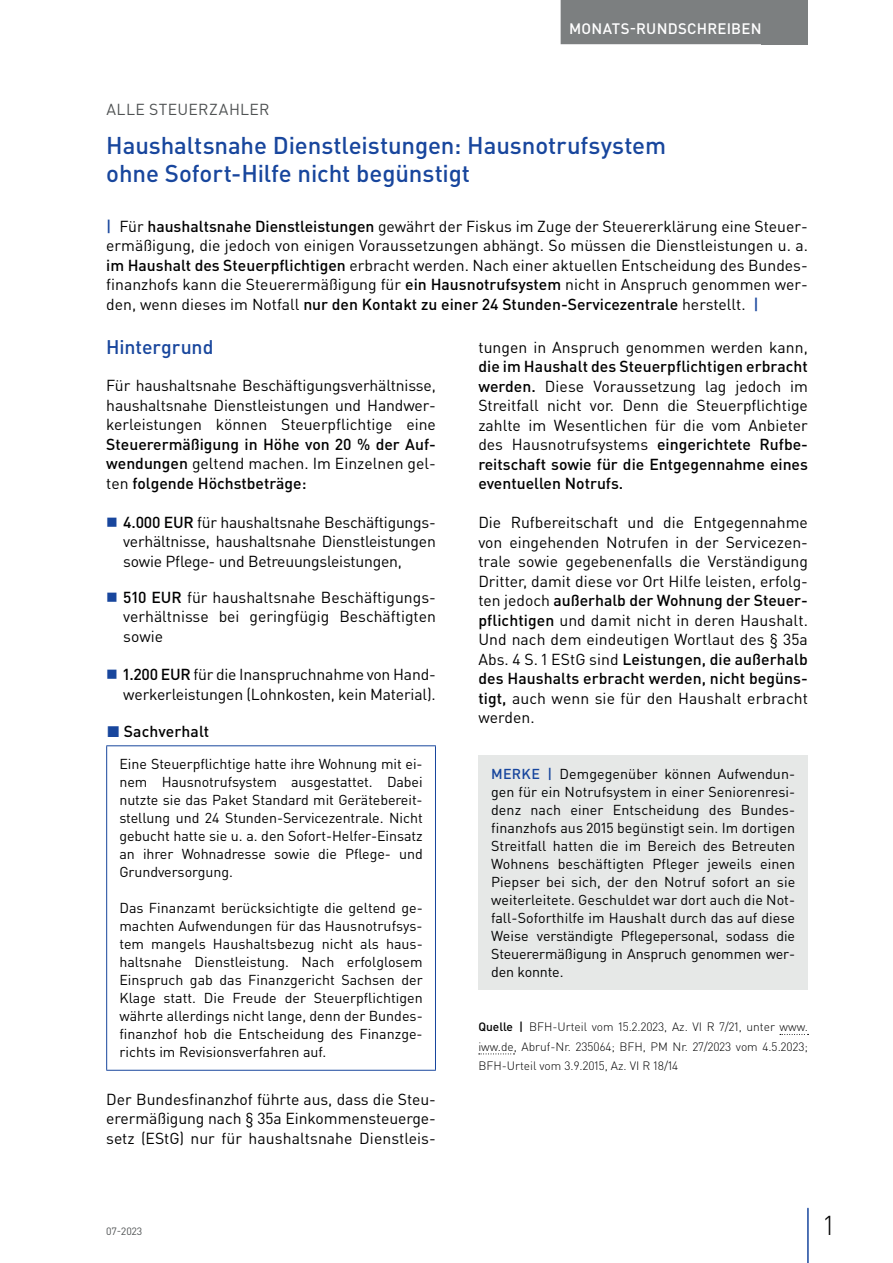
<style>
.page{position:relative;width:893px;height:1263px;background:#fff}
.page>*{position:absolute;margin:0;border:0;box-sizing:border-box;transform-origin:0 0}
.t1{font:300 27px "DIN Pro";color:#000001}
.t2{font:500 24px/28.5px "DIN Pro";letter-spacing:-.005em;color:#18469d}
.t3{font:500 19.5px "DIN Pro";letter-spacing:-.005em;color:#18469d}
.t4{font:15.75px/19.5px "DIN Pro";color:#000001;text-align:justify}
.t5{font:500 15.75px/19.5px "DIN Pro";color:#000001;text-align:justify}
.t6{font:15.75px "DIN Pro";letter-spacing:.025em;color:#4f5253}
.t7{font:500 15px "DIN Pro";letter-spacing:.015em;color:#fff}
.t8{font:14.25px/18px "DIN Pro";letter-spacing:-.005em;color:#000001;text-align:justify}
.t9{font:300 12px/19.5px "DIN Pro";color:#000001;text-align:justify}
.t10{font:10.5px "DIN Pro";color:#4f5253}
.s1{font-weight:500;color:#18469d}
.s2{font-weight:500}
.s3{font-weight:400}
.s4{color:#18469d}
</style>
<div class="page">
<div style="left:762px;top:0;width:46px;height:44px;background:#7c7f80"></div>
<hr style="left:807px;top:1208px;width:2px;height:55px;background:#18469d">
<div style="left:561px;top:0;width:209px;height:44px;background:#7c7f80"></div>
<hr style="left:106px;top:745px;width:330px;height:1px;background:#18469d">
<hr style="left:106px;top:746px;width:1px;height:324px;background:#18469d">
<hr style="left:435px;top:746px;width:1px;height:324px;background:#18469d">
<hr style="left:106px;top:1070px;width:330px;height:1px;background:#18469d">
<svg style="left:780px;top:1034px;width:28px;height:1px"></svg>
<svg style="left:479px;top:1053px;width:35px;height:1px"></svg>
<div style="left:478px;top:755px;width:330px;height:234px;background:#e6e8e7"></div>
<p class="t7" style="left:569px;top:18px;width:194px">MONATS-RUNDSCHREIBEN</p>
<p class="t6" style="left:106px;top:98px;width:165px">ALLE STEUERZAHLER</p>
<h2 class="t2" style="left:106px;top:130px;width:561px">Haushaltsnahe Dienstleistungen: Hausnotrufsystem ohne Sofort-Hilfe nicht begünstigt</h2>
<p class="t4" style="left:106px;top:216px;width:703px"><span class="s1">|</span> Für <span class="s2">haushaltsnahe Dienstleistungen</span> gewährt der Fiskus im Zuge der Steuererklärung eine Steuer&shy;ermäßigung, die jedoch von einigen Voraussetzungen abhängt. So müssen die Dienstleistungen u. a. <span class="s2">im Haushalt des Steuerpflichtigen</span> erbracht werden. Nach einer aktuellen Entscheidung des Bundes&shy;finanzhofs kann die Steuerermäßigung für <span class="s2">ein Hausnotrufsystem</span> nicht in Anspruch genommen wer&shy;den, wenn dieses im Notfall <span class="s2">nur den Kontakt zu einer 24 Stunden-Servicezentrale</span> herstellt. <span class="s1">|</span></p>
<p class="t3" style="left:106px;top:333px;width:109px">Hintergrund</p>
<p class="t4" style="left:106px;top:375px;width:331px">Für haushaltsnahe Beschäftigungsverhältnisse, haushaltsnahe Dienstleistungen und Handwer&shy;kerleistungen können Steuerpflichtige eine</p>
<p class="t5" style="left:106px;top:434px;width:331px">Steuerermäßigung in Höhe von 20 % der Auf&shy;wendungen <span class="s3">geltend machen. Im Einzelnen gel&shy;ten</span> folgende Höchstbeträge:</p>
<p class="t4" style="left:123px;top:512px;width:314px"><span class="s2">4.000 EUR</span> für haushaltsnahe Beschäftigungs&shy;verhältnisse, haushaltsnahe Dienstleistungen sowie Pflege- und Betreuungsleistungen,</p>
<p class="t4" style="left:123px;top:587px;width:314px"><span class="s2">510 EUR</span> für haushaltsnahe Beschäftigungs&shy;verhältnisse bei geringfügig Beschäftigten sowie</p>
<p class="t4" style="left:123px;top:664px;width:314px"><span class="s2">1.200 EUR</span> für die Inanspruchnahme von Hand&shy;werkerleistungen (Lohnkosten, kein Material).</p>
<p class="t5" style="left:107px;top:721px;width:104px"><span class="s4">◼</span> Sachverhalt</p>
<p class="t8" style="left:119px;top:755px;width:305px">Eine Steuerpflichtige hatte ihre Wohnung mit ei&shy;nem Hausnotrufsystem ausgestattet. Dabei nutzte sie das Paket Standard mit Gerätebereit&shy;stellung und 24 Stunden-Servicezentrale. Nicht gebucht hatte sie u. a. den Sofort-Helfer-Einsatz an ihrer Wohnadresse sowie die Pflege- und Grundversorgung.</p>
<p class="t8" style="left:119px;top:899px;width:305px">Das Finanzamt berücksichtigte die geltend ge&shy;machten Aufwendungen für das Hausnotrufsys&shy;tem mangels Haushaltsbezug nicht als haus&shy;haltsnahe Dienstleistung. Nach erfolglosem Einspruch gab das Finanzgericht Sachsen der Klage statt. Die Freude der Steuerpflichtigen währte allerdings nicht lange, denn der Bundes&shy;finanzhof hob die Entscheidung des Finanzge&shy;richts im Revisionsverfahren auf.</p>
<p class="t4" style="left:106px;top:1088px;width:331px">Der Bundesfinanzhof führte aus, dass die Steu&shy;erermäßigung nach § 35a Einkommensteuerge&shy;setz (EStG) nur für haushaltsnahe Dienstleis-</p>
<p class="t4" style="left:478px;top:337px;width:331px">tungen in Anspruch genommen werden kann,</p>
<p class="t4" style="left:478px;top:356px;width:331px"><span class="s2">die im Haushalt des Steuerpflichtigen erbracht werden.</span> Diese Voraussetzung lag jedoch im Streitfall nicht vor. Denn die Steuerpflichtige zahlte im Wesentlichen für die vom Anbieter des Hausnotrufsystems <span class="s2">eingerichtete Rufbe&shy;reitschaft sowie für die Entgegennahme eines eventuellen Notrufs.</span></p>
<p class="t4" style="left:478px;top:512px;width:331px">Die Rufbereitschaft und die Entgegennahme von eingehenden Notrufen in der Servicezen&shy;trale sowie gegebenenfalls die Verständigung Dritter, damit diese vor Ort Hilfe leisten, erfolg&shy;ten jedoch <span class="s2">außerhalb der Wohnung der Steuer&shy;pflichtigen</span> und damit nicht in deren Haushalt.<br>Und nach dem eindeutigen Wortlaut des § 35a Abs. 4 S. 1 EStG sind <span class="s2">Leistungen, die außerhalb des Haushalts erbracht werden, nicht begüns&shy;tigt,</span> auch wenn sie für den Haushalt erbracht werden.</p>
<p class="t8" style="left:491px;top:764px;width:306px"><span class="s1">MERKE |</span> Demgegenüber können Aufwendun&shy;gen für ein Notrufsystem in einer Seniorenresi&shy;denz nach einer Entscheidung des Bundes&shy;finanzhofs aus 2015 begünstigt sein. Im dortigen Streitfall hatten die im Bereich des Betreuten Wohnens beschäftigten Pfleger jeweils einen Piepser bei sich, der den Notruf sofort an sie weiterleitete. Geschuldet war dort auch die Not&shy;fall-Soforthilfe im Haushalt durch das auf diese Weise verständigte Pflegepersonal, sodass die Steuerermäßigung in Anspruch genommen wer&shy;den konnte.</p>
<p class="t9" style="left:478px;top:1017px;width:331px"><span class="s2">Quelle |</span> BFH-Urteil vom 15.2.2023, Az. VI R 7/21, unter www. iww.de, Abruf-Nr. 235064; BFH, PM Nr. 27/2023 vom 4.5.2023; BFH-Urteil vom 3.9.2015, Az. VI R 18/14</p>
<p class="t10" style="left:106px;top:1224px;width:38px">07-2023</p>
<h1 class="t1" style="left:824px;top:1207px;width:11px">1</h1>
</div>
